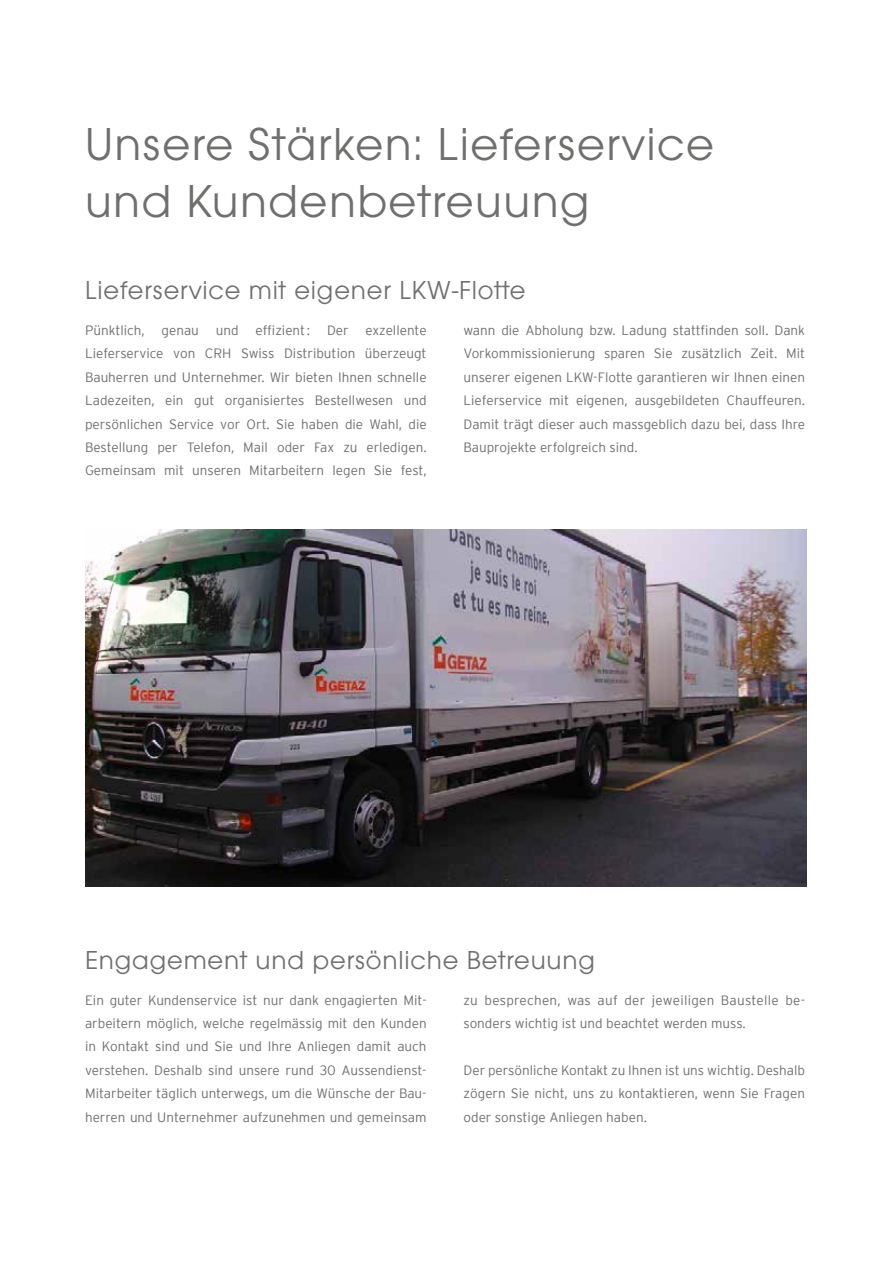
<style>
.page{position:relative;width:893px;height:1263px;background:#fff}
.page>*{position:absolute;margin:0;border:0;box-sizing:border-box;transform-origin:0 0}
.t1{font:48px/57.6px "Avant Gard Goth EF";letter-spacing:.03em;color:#6f6f6e}
.t2{font:27px "Avant Gard Goth EF";letter-spacing:.03em;color:#6f6f6e}
.t3{font:300 13.5px/23.4px "Interstate";color:#6f6f6e;text-align:justify}
</style>
<div class="page">
<img style="left:85px;top:529px;width:722px;height:358px">
<h1 class="t1" style="left:85px;top:115px;width:630px">Unsere Stärken: Lieferservice und Kundenbetreuung</h1>
<h2 class="t2" style="left:85px;top:274px;width:442px">Lieferservice mit eigener LKW-Flotte</h2>
<p class="t3" style="left:85px;top:318px;width:343px">Pünktlich, genau und effizient: Der exzellente Lieferservice von CRH Swiss Distribution überzeugt Bauherren und Unternehmer. Wir bieten Ihnen schnelle Ladezeiten, ein gut organisiertes Bestellwesen und persönlichen Service vor Ort. Sie haben die Wahl, die Bestellung per Telefon, Mail oder Fax zu erledigen.<br>Gemeinsam mit unseren Mitarbeitern legen Sie fest,</p>
<p class="t3" style="left:463px;top:318px;width:343px">wann die Abholung bzw. Ladung stattfinden soll. Dank Vorkommissionierung sparen Sie zusätzlich Zeit. Mit unserer eigenen LKW-Flotte garantieren wir Ihnen einen Lieferservice mit eigenen, ausgebildeten Chauffeuren.<br>Damit trägt dieser auch massgeblich dazu bei, dass Ihre Bauprojekte erfolgreich sind.</p>
<h2 class="t2" style="left:85px;top:944px;width:511px">Engagement und persönliche Betreuung</h2>
<p class="t3" style="left:85px;top:988px;width:343px">Ein guter Kundenservice ist nur dank engagierten Mit&shy;arbeitern möglich, welche regelmässig mit den Kunden in Kontakt sind und Sie und Ihre Anliegen damit auch verstehen. Deshalb sind unsere rund 30 Aussendienst-Mitarbeiter täglich unterwegs, um die Wünsche der Bau&shy;herren und Unternehmer aufzunehmen und gemeinsam</p>
<p class="t3" style="left:463px;top:988px;width:343px">zu besprechen, was auf der jeweiligen Baustelle be&shy;sonders wichtig ist und beachtet werden muss.</p>
<p class="t3" style="left:463px;top:1058px;width:343px">Der persönliche Kontakt zu Ihnen ist uns wichtig. Deshalb zögern Sie nicht, uns zu kontaktieren, wenn Sie Fragen oder sonstige Anliegen haben.</p>
</div>
